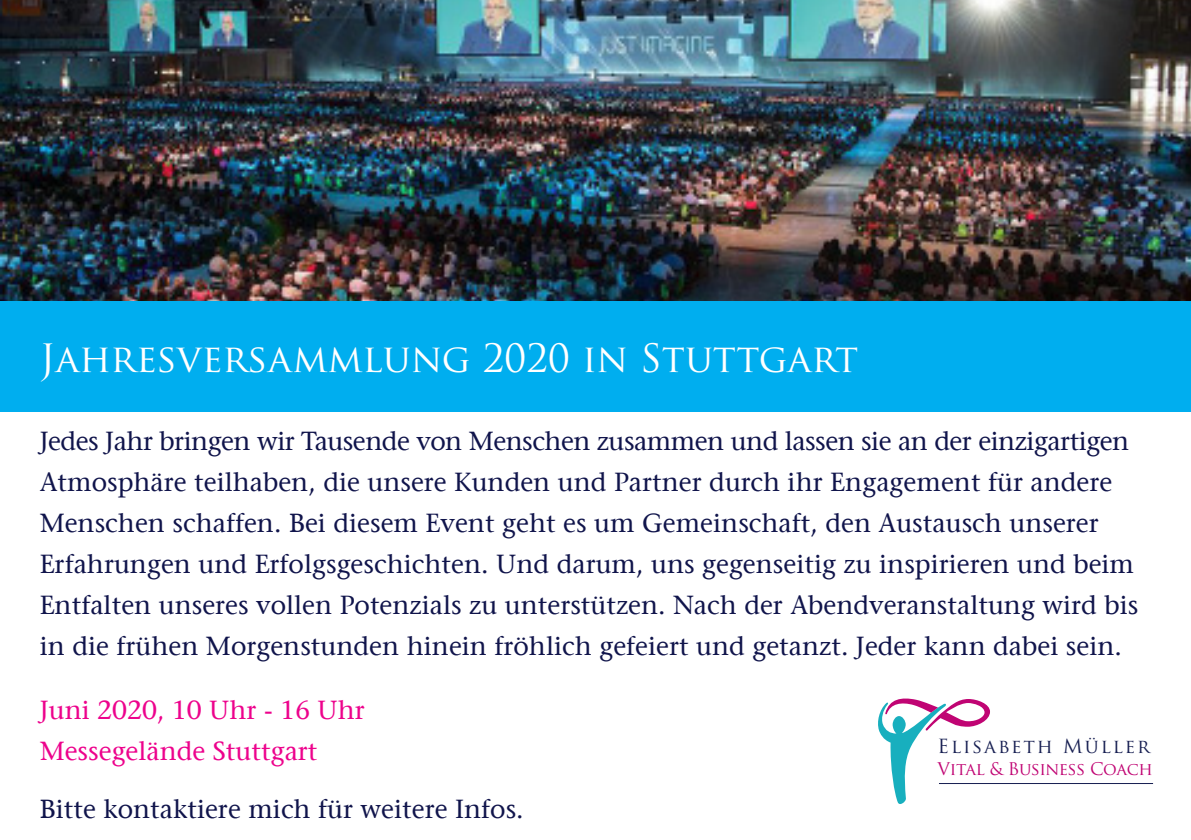
<style>
.page{position:relative;width:1191px;height:840px;background:#fff}
.page>*{position:absolute;margin:0;border:0;box-sizing:border-box;transform-origin:0 0}
.t1{font:38px "Trajan Pro";color:#fff}
.t2{font:26px/40.8px "Stone Serif LT";color:#10144b}
.t3{font:26px/40.8px "Stone Serif LT";color:#ed028c}
.t4{font:19px "Trajan Pro";letter-spacing:.1em;color:#171f52}
.t5{font:17px "Trajan Pro";letter-spacing:-.02em;color:#c00473}
</style>
<div class="page">
<img style="left:0;top:0;width:1191px;height:300px">
<div style="left:0;top:300px;width:1191px;height:111px;background:#00aeef"></div>
<hr style="left:939px;top:782px;width:214px;height:1px;background:#171f52">
<svg style="left:878px;top:698px;width:112px;height:106px"></svg>
<p class="t1" style="left:40px;top:333px;width:820px">Jahresversammlung 2020 in Stuttgart</p>
<p class="t2" style="left:40px;top:421px;width:1100px">Jedes Jahr bringen wir Tausende von Menschen zusammen und lassen sie an der einzigartigen Atmosphäre teilhaben, die unsere Kunden und Partner durch ihr Engagement für andere Menschen schaffen. Bei diesem Event geht es um Gemeinschaft, den Austausch unserer Erfahrungen und Erfolgsgeschichten. Und darum, uns gegenseitig zu inspirieren und beim Entfalten unseres vollen Potenzials zu unterstützen. Nach der Abendveranstaltung wird bis in die frühen Morgenstunden hinein fröhlich gefeiert und getanzt. Jeder kann dabei sein.</p>
<p class="t3" style="left:40px;top:688px;width:327px">Juni 2020, 10 Uhr - 16 Uhr<br>Messegelände Stuttgart</p>
<p class="t2" style="left:40px;top:788px;width:485px">Bitte kontaktiere mich für weitere Infos.</p>
<p class="t4" style="left:937px;top:733px;width:214px">Elisabeth Müller</p>
<p class="t5" style="left:937px;top:757px;width:217px">Vital &amp; Business Coach</p>
</div>
